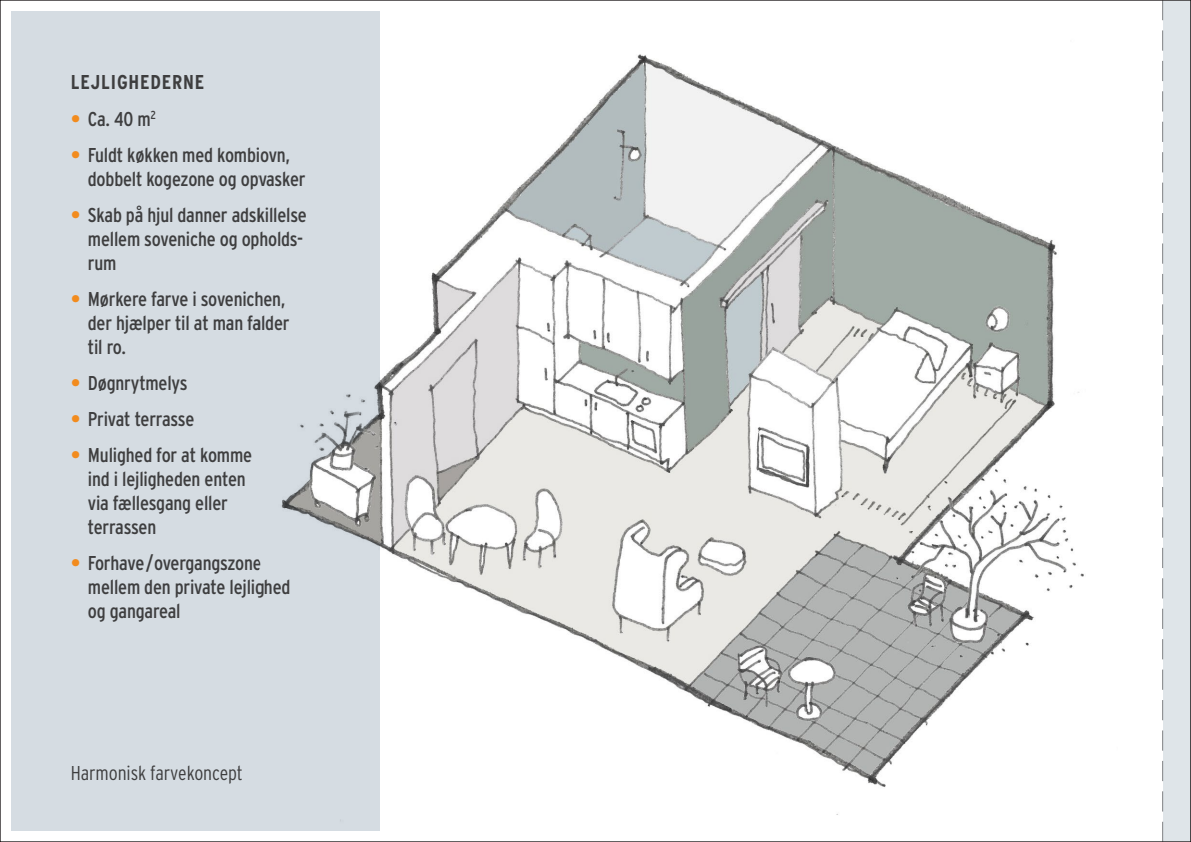
<style>
.page{position:relative;width:1191px;height:842px;background:#fff}
.page>*{position:absolute;margin:0;border:0;box-sizing:border-box;transform-origin:0 0}
.t1{font:20px/24px "Interstate Condensed";letter-spacing:-.01em;color:#3e3e3f}
.t2{font:300 20px "Interstate Condensed";letter-spacing:-.005em;color:#3e3e3f}
.t3{font:700 20px "Interstate Condensed";letter-spacing:.04em;color:#3e3e3f}
.s1{font-family:"Interstate";font-weight:700;color:#f28b1d}
</style>
<div class="page">
<div style="left:11px;top:11px;width:369px;height:820px;background:#d5dce2"></div>
<img style="left:281px;top:54px;width:803px;height:767px">
<div style="left:1162px;top:0;width:29px;height:842px;background:#dfe5e9"></div>
<svg style="left:1162px;top:2px;width:1px;height:838px"></svg>
<svg style="left:1190px;top:0;width:1px;height:842px"></svg>
<p class="t3" style="left:71px;top:71px;width:135px">LEJLIGHEDERNE</p>
<p class="t1" style="left:71px;top:107px;width:87px"><span class="s1">•</span> Ca. 40 m<sup>2</sup></p>
<p class="t1" style="left:88px;top:143px;width:219px;text-indent:-17px"><span class="s1">•</span> Fuldt køkken med kombiovn, dobbelt kogezone og opvasker</p>
<p class="t1" style="left:88px;top:203px;width:220px;text-indent:-17px"><span class="s1">•</span> Skab på hjul danner adskillelse mellem soveniche og opholds&shy;rum</p>
<p class="t1" style="left:88px;top:287px;width:203px;text-indent:-17px"><span class="s1">•</span> Mørkere farve i sovenichen, der hjælper til at man falder til ro.</p>
<p class="t1" style="left:71px;top:371px;width:118px"><span class="s1">•</span> Døgnrytmelys</p>
<p class="t1" style="left:71px;top:407px;width:125px"><span class="s1">•</span> Privat terrasse</p>
<p class="t1" style="left:88px;top:443px;width:166px;text-indent:-17px"><span class="s1">•</span> Mulighed for at komme ind i lejligheden enten via fællesgang eller terrassen</p>
<p class="t1" style="left:88px;top:551px;width:204px;text-indent:-17px"><span class="s1">•</span> Forhave/overgangszone mellem den private lejlighed og gangareal</p>
<p class="t2" style="left:71px;top:761px;width:173px">Harmonisk farvekoncept</p>
</div>
